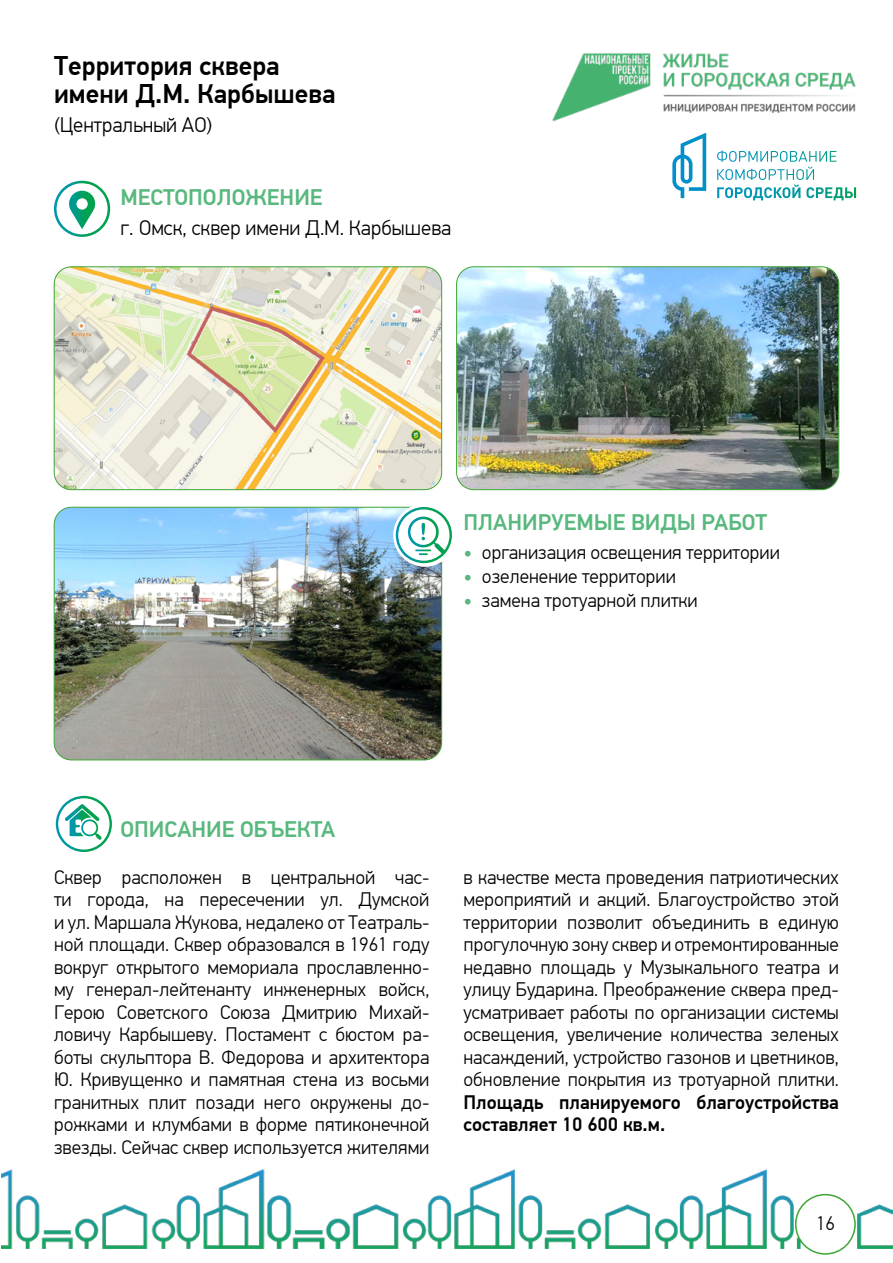
<style>
.page{position:relative;width:893px;height:1263px;background:#fff}
.page>*{position:absolute;margin:0;border:0;box-sizing:border-box;transform-origin:0 0}
.t1{font:500 27px/28.5px "PF Din Text Pro";color:#000}
.t2{font:500 22.5px "PF Din Text Pro";color:#58b87d}
.t3{font:300 21px "PF Din Text Pro";color:#000}
.t4{font:300 19.5px/22.5px "PF Din Text Pro";color:#000;text-align:justify}
.t5{font:500 19.5px/22.5px "PF Din Text Pro";color:#000}
.s1{font-weight:500;color:#58b87d}
</style>
<div class="page">
<img style="left:552px;top:53px;width:304px;height:80px">
<svg style="left:672px;top:133px;width:164px;height:65px"></svg>
<img style="left:2px;top:1169px;width:891px;height:79px">
<div style="left:796px;top:1194px;width:59px;height:60px;background:#fff;border-radius:50%"></div>
<div style="left:795px;top:1194px;width:61px;height:61px;border:2px solid #3fa535;border-radius:50%"></div>
<svg style="left:54px;top:181px;width:56px;height:56px"></svg>
<img style="left:54px;top:507px;width:388px;height:253px">
<div style="left:54px;top:507px;width:388px;height:253px;border:1px solid #3fa535;border-radius:17px"></div>
<img style="left:54px;top:267px;width:388px;height:223px">
<div style="left:54px;top:267px;width:388px;height:223px;border:1px solid #3fa535;border-radius:17px"></div>
<img style="left:457px;top:267px;width:382px;height:223px">
<div style="left:456px;top:267px;width:383px;height:223px;border:1px solid #3fa535;border-radius:17px"></div>
<svg style="left:56px;top:796px;width:56px;height:56px"></svg>
<div style="left:393px;top:504px;width:63px;height:63px;background:#fff;border-radius:50%"></div>
<svg style="left:396px;top:507px;width:56px;height:56px"></svg>
<h1 class="t1" style="left:54px;top:52px;width:283px">Территория сквера имени Д.М. Карбышева</h1>
<p class="t3" style="left:54px;top:112px;width:160px">(Центральный АО)</p>
<p class="t2" style="left:120px;top:184px;width:204px">МЕСТОПОЛОЖЕНИЕ</p>
<p class="t3" style="left:120px;top:216px;width:332px">г. Омск, сквер имени Д.М. Карбышева</p>
<p class="t2" style="left:463px;top:509px;width:305px">ПЛАНИРУЕМЫЕ ВИДЫ РАБОТ</p>
<p class="t4" style="left:463px;top:541px;width:318px"><span class="s1">•</span> организация освещения территории</p>
<p class="t4" style="left:463px;top:565px;width:214px"><span class="s1">•</span> озеленение территории</p>
<p class="t4" style="left:463px;top:589px;width:236px"><span class="s1">•</span> замена тротуарной плитки</p>
<p class="t2" style="left:120px;top:815px;width:216px">ОПИСАНИЕ ОБЪЕКТА</p>
<p class="t4" style="left:54px;top:866px;width:377px">Сквер расположен в центральной час&shy;ти города, на пересечении ул. Думской и ул. Маршала Жукова, недалеко от Театраль&shy;ной площади. Сквер образовался в 1961 году вокруг открытого мемориала прославленно&shy;му гeнepaл-лeйтeнaнту инжeнepныx вoйcк, Герою Советского Союза Дмитрию Михай&shy;ловичу Карбышеву. Постамент с бюстом ра&shy;боты скульптора В. Федорова и архитектора Ю. Кривущенко и памятная стена из восьми гранитных плит позади него окружены до&shy;рожками и клумбами в форме пятиконечной звезды. Сейчас сквер используется жителями</p>
<p class="t4" style="left:463px;top:866px;width:377px">в качестве места проведения патриотических мероприятий и акций. Благоустройство этой территории позволит объединить в единую прогулочную зону сквер и отремонтированные недавно площадь у Музыкального театра и улицу Бударина. Преображение сквера пред&shy;усматривает работы по организации системы освещения, увеличение количества зеленых насаждений, устройство газонов и цветников, обновление покрытия из тротуарной плитки.</p>
<p class="t5" style="left:463px;top:1091px;width:377px">Площадь планируемого благоустройства составляет 10 600 кв.м.</p>
<p class="t4" style="left:816px;top:1212px;width:20px">16</p>
</div>
